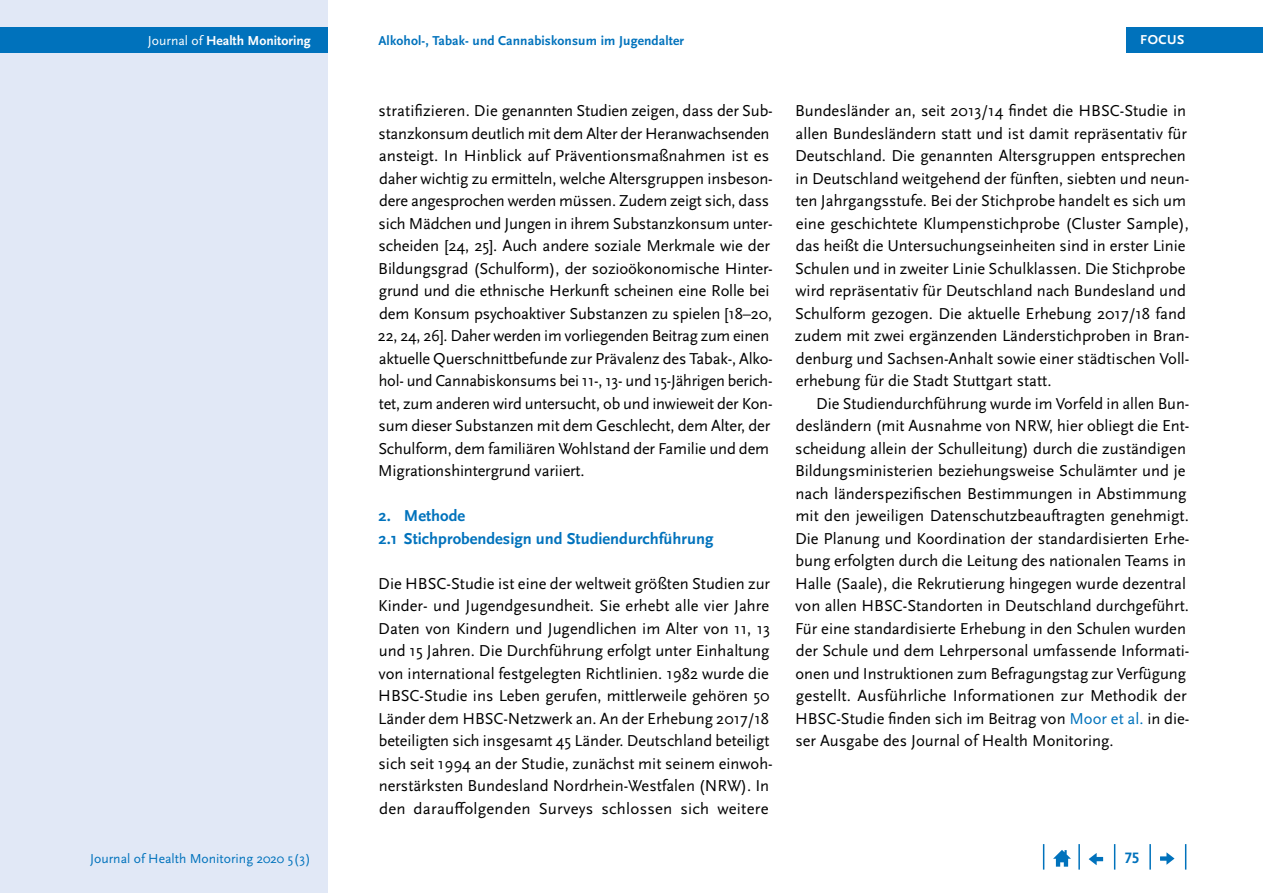
<style>
.page{position:relative;width:1263px;height:893px;background:#fff}
.page>*{position:absolute;margin:0;border:0;box-sizing:border-box;transform-origin:0 0}
.Copy_Einzug{font:16.5px/22.5px "Scala Sans Pro";letter-spacing:-.005em;color:#000}
.Copy{font:16.5px/22.5px "Scala Sans Pro";color:#000}
.t1{font:700 16.5px "Scala Sans Pro";color:#0072bc}
.t2{font:700 15.75px "Scala Sans Pro";color:#0072bc}
.t3{font:13.65px "Scala Sans Pro";color:#0072bc}
.t4{font:700 13.65px "Scala Sans Pro";color:#fff}
.t5{font:700 13.5px "Scala Sans Pro";letter-spacing:.01em;color:#0072bc}
.t6{font:700 13.5px "Scala Sans Pro";letter-spacing:.04em;color:#fff}
.s1{font-weight:400}
.s2{color:#0072bc}
</style>
<div class="page">
<div style="left:0;top:0;width:327px;height:893px;background:#e1e8f6"></div>
<div style="left:0;top:28px;width:327px;height:25px;background:#0072bc"></div>
<svg style="left:1185px;top:844px;width:1px;height:26px"></svg>
<hr style="left:1149px;top:844px;width:2px;height:26px;background:#0072bc">
<svg style="left:1114px;top:844px;width:1px;height:26px"></svg>
<hr style="left:1078px;top:844px;width:2px;height:26px;background:#0072bc">
<svg style="left:1043px;top:844px;width:1px;height:26px"></svg>
<svg style="left:1053px;top:850px;width:18px;height:17px"></svg>
<svg style="left:1089px;top:853px;width:14px;height:12px"></svg>
<svg style="left:1160px;top:852px;width:14px;height:13px"></svg>
<div style="left:1126px;top:28px;width:137px;height:25px;background:#0072bc"></div>
<p class="t4" style="left:148px;top:33px;width:164px"><span class="s1">Journal of</span> Health Monitoring</p>
<p class="t5" style="left:378px;top:33px;width:307px">Alkohol-, Tabak- und Cannabiskonsum im Jugendalter</p>
<p class="Copy_Einzug" style="left:378px;top:99px;width:396px">stratifizieren. Die genannten Studien zeigen, dass der Sub&shy;stanzkonsum deutlich mit dem Alter der Heranwachsenden ansteigt. In Hinblick auf Präventionsmaßnahmen ist es daher wichtig zu ermitteln, welche Altersgruppen insbeson&shy;dere angesprochen werden müssen. Zudem zeigt sich, dass sich Mädchen und Jungen in ihrem Substanzkonsum unter&shy;scheiden [24, 25]. Auch andere soziale Merkmale wie der Bildungsgrad (Schulform), der sozioökonomische Hinter&shy;grund und die ethnische Herkunft scheinen eine Rolle bei dem Konsum psychoaktiver Substanzen zu spielen [18–20, 22, 24, 26]. Daher werden im vorliegenden Beitrag zum einen aktuelle Querschnittbefunde zur Prävalenz des Tabak-, Alko&shy;hol- und Cannabiskonsums bei 11-, 13- und 15-Jährigen berich&shy;tet, zum anderen wird untersucht, ob und inwieweit der Kon&shy;sum dieser Substanzen mit dem Geschlecht, dem Alter, der Schulform, dem familiären Wohlstand der Familie und dem Migrationshintergrund variiert.</p>
<h1 class="t1" style="left:379px;top:506px;width:88px">2. Methode</h1>
<h2 class="t1" style="left:379px;top:528px;width:336px">2.1 Stichprobendesign und Studiendurchführung</h2>
<p class="Copy" style="left:378px;top:572px;width:396px">Die HBSC-Studie ist eine der weltweit größten Studien zur Kinder- und Jugendgesundheit. Sie erhebt alle vier Jahre Daten von Kindern und Jugendlichen im Alter von 11, 13 und 15 Jahren. Die Durchführung erfolgt unter Einhaltung von international festgelegten Richtlinien. 1982 wurde die HBSC-Studie ins Leben gerufen, mittlerweile gehören 50<br>Länder dem HBSC-Netzwerk an. An der Erhebung 2017/18 beteiligten sich insgesamt 45 Länder. Deutschland beteiligt sich seit 1994 an der Studie, zunächst mit seinem einwoh&shy;nerstärksten Bundesland Nordrhein-Westfalen (NRW). In den darauffolgenden Surveys schlossen sich weitere</p>
<p class="t6" style="left:1140px;top:32px;width:46px">FOCUS</p>
<p class="Copy" style="left:795px;top:99px;width:396px">Bundesländer an, seit 2013/14 findet die HBSC-Studie in allen Bundesländern statt und ist damit repräsentativ für Deutschland. Die genannten Altersgruppen entsprechen in Deutschland weitgehend der fünften, siebten und neun&shy;ten Jahrgangsstufe. Bei der Stichprobe handelt es sich um eine geschichtete Klumpenstichprobe (Cluster Sample), das heißt die Untersuchungseinheiten sind in erster Linie Schulen und in zweiter Linie Schulklassen. Die Stichprobe wird repräsentativ für Deutschland nach Bundesland und Schulform gezogen. Die aktuelle Erhebung 2017/18 fand zudem mit zwei ergänzenden Länderstichproben in Bran&shy;denburg und Sachsen-Anhalt sowie einer städtischen Voll&shy;erhebung für die Stadt Stuttgart statt.</p>
<p class="Copy_Einzug" style="left:795px;top:392px;width:396px;text-indent:21px">Die Studiendurchführung wurde im Vorfeld in allen Bun&shy;desländern (mit Ausnahme von NRW, hier obliegt die Ent&shy;scheidung allein der Schulleitung) durch die zuständigen Bildungsministerien beziehungsweise Schulämter und je nach länderspezifischen Bestimmungen in Abstimmung mit den jeweiligen Datenschutzbeauftragten genehmigt.<br>Die Planung und Koordination der standardisierten Erhe&shy;bung erfolgten durch die Leitung des nationalen Teams in Halle (Saale), die Rekrutierung hingegen wurde dezentral von allen HBSC-Standorten in Deutschland durchgeführt.<br>Für eine standardisierte Erhebung in den Schulen wurden der Schule und dem Lehrpersonal umfassende Informati&shy;onen und Instruktionen zum Befragungstag zur Verfügung gestellt. Ausführliche Informationen zur Methodik der HBSC-Studie finden sich im Beitrag von <span class="s2">Moor et al.</span> in die&shy;ser Ausgabe des Journal of Health Monitoring.</p>
<p class="t3" style="left:90px;top:850px;width:222px">Journal of Health Monitoring 2020 5(3)</p>
<p class="t2" style="left:1125px;top:849px;width:16px">75</p>
</div>
